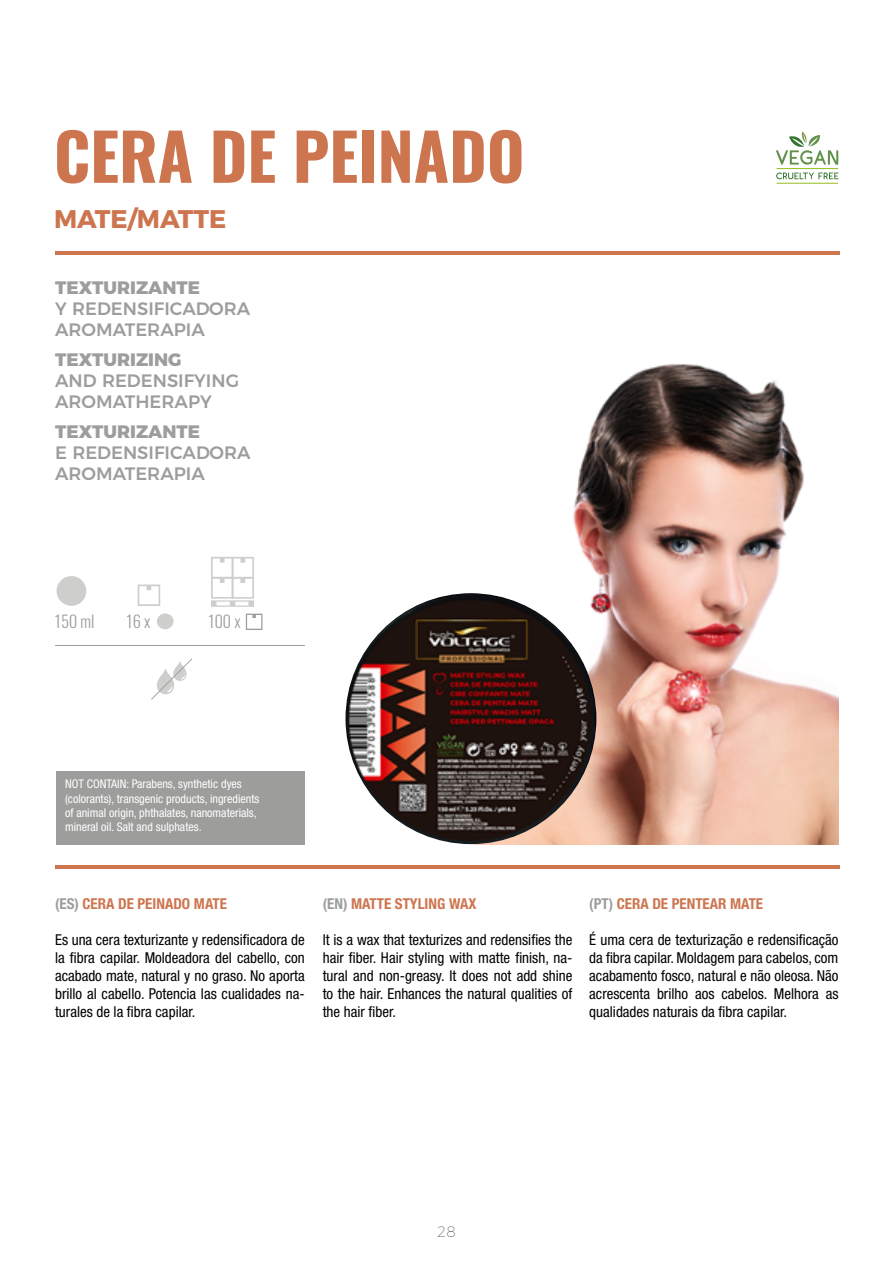
<style>
.page{position:relative;width:893px;height:1263px;background:#fff}
.page>*{position:absolute;margin:0;border:0;box-sizing:border-box;transform-origin:0 0}
.t1{font:700 64.5px "Oswald";color:#cd754f}
.t2{font:700 25.5px "Montserrat";color:#cd754f}
.t3{font:500 18px/21px "Montserrat";color:#9d9d9c}
.t4{font:800 18px "Montserrat";color:#9d9d9c}
.t5{font:300 16.5px "Oswald";color:#9d9d9c}
.t6{font:condensed 15px/18px "Helvetica Neue LT Std";color:#000;text-align:justify}
.t7{font:700 condensed 15px "Helvetica Neue LT Std";color:#cd754f}
.t8{font:100 15px "Montserrat";color:#000}
.t9{font:condensed 12px/14.4px "Helvetica Neue LT Std";color:#fff}
.s1{color:#9d9d9c}
</style>
<div class="page">
<hr style="left:55px;top:252px;width:785px;height:3px;background:#cd754f">
<hr style="left:55px;top:866px;width:785px;height:3px;background:#cd754f">
<div style="left:57px;top:771px;width:248px;height:74px;background:#9d9d9c"></div>
<svg style="left:138px;top:584px;width:22px;height:22px"></svg>
<svg style="left:211px;top:557px;width:43px;height:50px"></svg>
<svg style="left:246px;top:614px;width:16px;height:16px"></svg>
<hr style="left:55px;top:645px;width:250px;height:1px;background:#9d9d9c">
<svg style="left:151px;top:658px;width:41px;height:42px"></svg>
<svg style="left:776px;top:173px;width:62px;height:6px"></svg>
<svg style="left:776px;top:131px;width:62px;height:34px"></svg>
<hr style="left:776px;top:168px;width:62px;height:1px;background:#94bf1f">
<hr style="left:776px;top:183px;width:62px;height:1px;background:#94bf1f">
<div style="left:57px;top:576px;width:29px;height:30px;background:#cececd;border-radius:50%"></div>
<svg style="left:157px;top:613px;width:17px;height:16px"></svg>
<img style="left:482px;top:363px;width:357px;height:481px">
<img style="left:345px;top:593px;width:251px;height:251px;border-radius:125px">
<h1 class="t1" style="left:54px;top:112px;width:472px">CERA DE PEINADO</h1>
<h2 class="t2" style="left:54px;top:198px;width:174px">MATE/MATTE</h2>
<p class="t4" style="left:55px;top:272px;width:147px">TEXTURIZANTE</p>
<p class="t3" style="left:55px;top:296px;width:197px">Y REDENSIFICADORA<br>AROMATERAPIA</p>
<p class="t4" style="left:55px;top:344px;width:128px">TEXTURIZING</p>
<p class="t3" style="left:55px;top:368px;width:186px">AND REDENSIFYING<br>AROMATHERAPY</p>
<p class="t4" style="left:55px;top:416px;width:147px">TEXTURIZANTE</p>
<p class="t3" style="left:55px;top:440px;width:197px">E REDENSIFICADORA<br>AROMATERAPIA</p>
<p class="t5" style="left:54px;top:611px;width:42px">150 ml</p>
<p class="t5" style="left:126px;top:611px;width:26px">16 x</p>
<p class="t5" style="left:208px;top:611px;width:34px">100 x</p>
<p class="t9" style="left:65px;top:777px;width:196px">NOT CONTAIN: Parabens, synthetic dyes (colorants), transgenic products, ingredients of animal origin, phthalates, nanomaterials, mineral oil. Salt and sulphates.</p>
<p class="t7" style="left:55px;top:895px;width:173px"><span class="s1">(ES)</span> CERA DE PEINADO MATE</p>
<p class="t6" style="left:55px;top:931px;width:251px">Es una cera texturizante y redensificadora de la fibra capilar. Moldeadora del cabello, con acabado mate, natural y no graso. No aporta brillo al cabello. Potencia las cualidades na&shy;turales de la fi bra capilar.</p>
<p class="t7" style="left:323px;top:895px;width:155px"><span class="s1">(EN)</span> MATTE STYLING WAX</p>
<p class="t6" style="left:323px;top:931px;width:251px">It is a wax that texturizes and redensifi es the hair fi ber. Hair styling with matte fi nish, na&shy;tural and non-greasy. It does not add shine to the hair. Enhances the natural qualities of the hair fi ber.</p>
<p class="t7" style="left:589px;top:895px;width:175px"><span class="s1">(PT)</span> CERA DE PENTEAR MATE</p>
<p class="t6" style="left:589px;top:931px;width:251px">É uma cera de texturização e redensificação da fi bra capilar. Moldagem para cabelos, com acabamento fosco, natural e não oleosa. Não acrescenta brilho aos cabelos. Melhora as qualidades naturais da fi bra capilar.</p>
<p class="t8" style="left:437px;top:1221px;width:20px">28</p>
</div>
